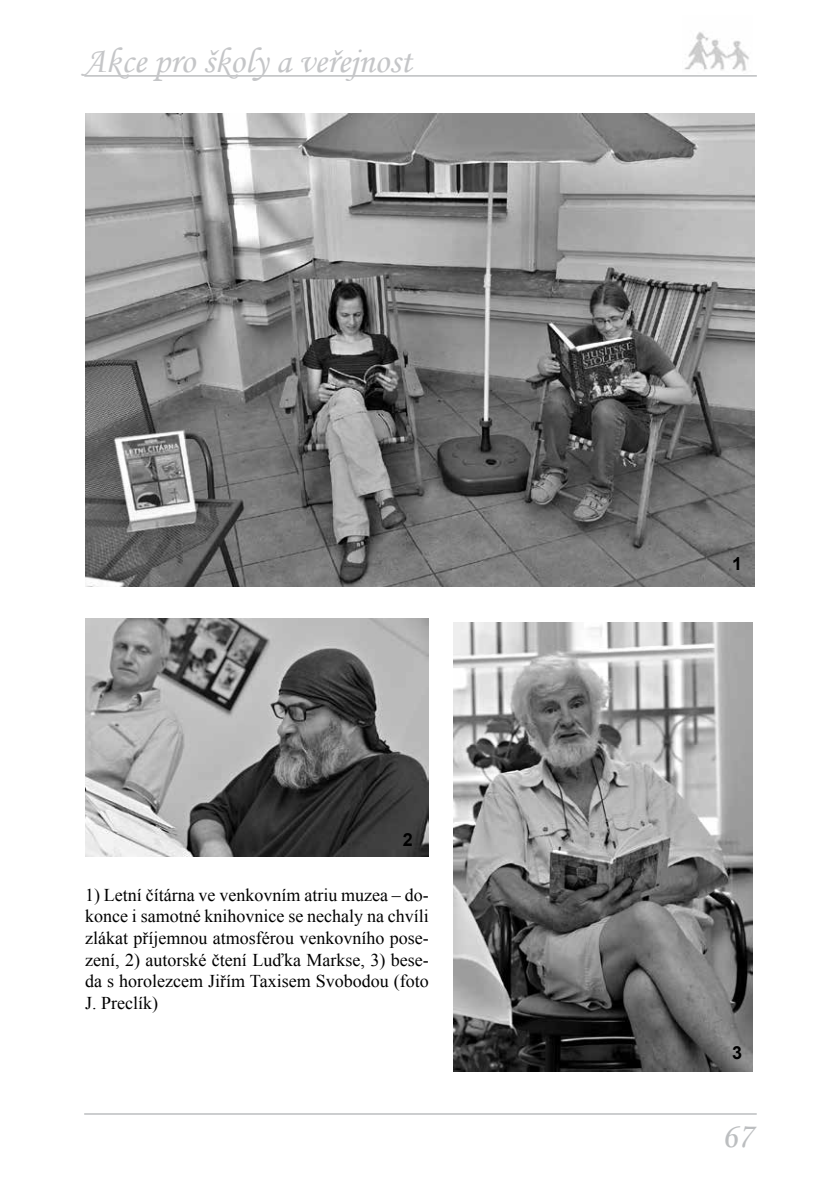
<style>
.page{position:relative;width:840px;height:1191px;background:#fff}
.page>*{position:absolute;margin:0;border:0;box-sizing:border-box;transform-origin:0 0}
.t1{font:36px "Monotype Corsiva";color:#c5c6c8}
.t2{font:36px "Monotype Corsiva";color:#bcbec0}
.t3{font:18px/21.6px "Times New Roman";color:#000;text-align:justify}
.t4{font:700 18px "Arial";color:#000}
</style>
<div class="page">
<hr style="left:84px;top:75px;width:672px;height:2px;background:#bcbec0">
<hr style="left:84px;top:1113px;width:672px;height:1px;background:#bcbec0">
<img style="left:85px;top:113px;width:669px;height:473px">
<img style="left:85px;top:618px;width:343px;height:238px">
<img style="left:453px;top:622px;width:299px;height:449px">
<img style="left:684px;top:32px;width:65px;height:39px">
<h1 class="t1" style="left:83px;top:39px;width:330px">Akce pro školy a veřejnost</h1>
<p class="t4" style="left:403px;top:827px;width:12px">2</p>
<p class="t3" style="left:85px;top:883px;width:345px">1) Letní čítárna ve venkovním atriu muzea – do&shy;konce i samotné knihovnice se nechaly na chvíli zlákat příjemnou atmosférou venkovního pose&shy;zení, 2) autorské čtení Luďka Markse, 3) bese&shy;da s horolezcem Jiřím Taxisem Svobodou (foto J. Preclík)</p>
<p class="t4" style="left:731px;top:552px;width:12px">1</p>
<p class="t4" style="left:731px;top:1040px;width:12px">3</p>
<h1 class="t2" style="left:720px;top:1114px;width:33px">67</h1>
</div>
